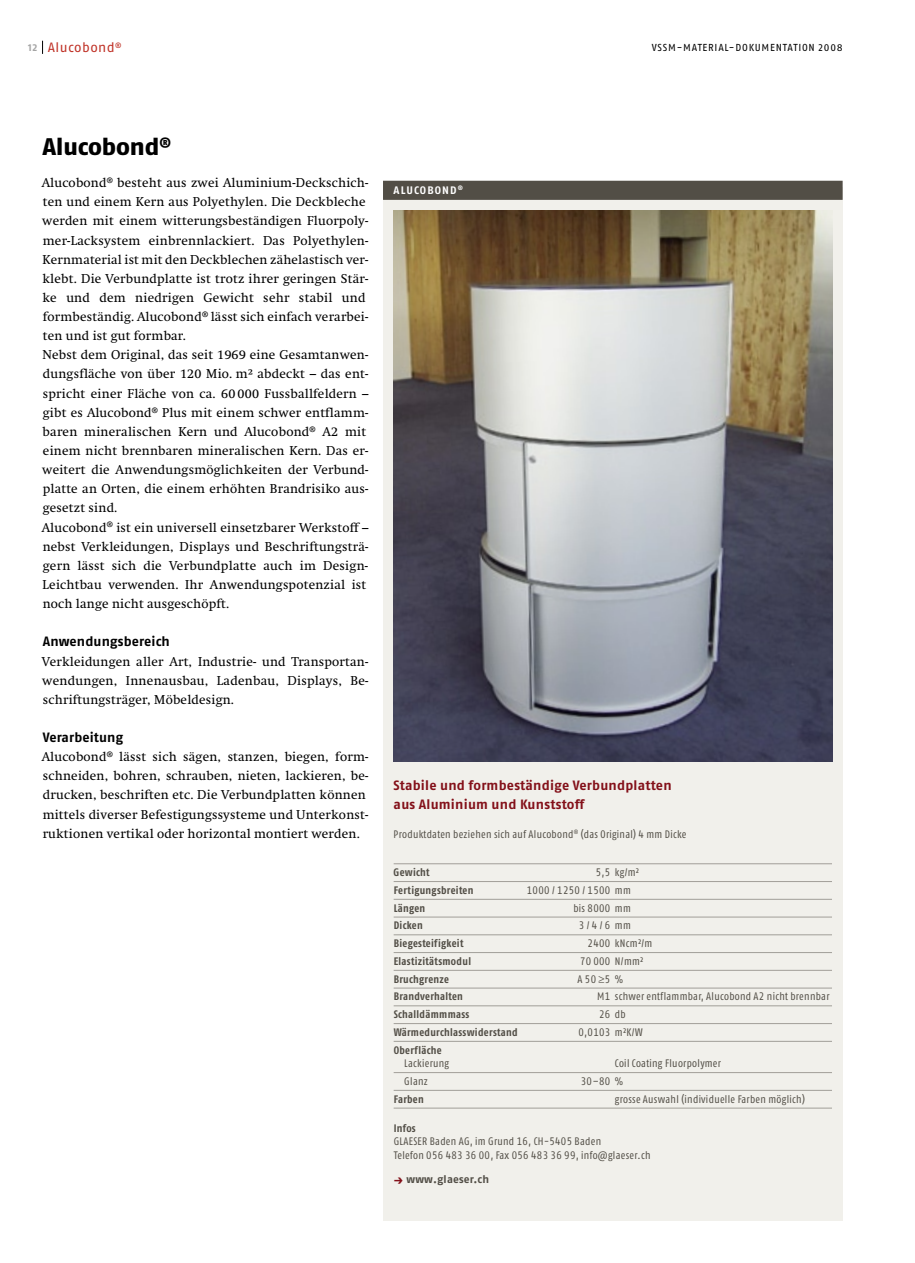
<style>
.page{position:relative;width:915px;height:1263px;background:#fff}
.page>*{position:absolute;margin:0;border:0;box-sizing:border-box;transform-origin:0 0}
.t1{font:24px "Fago No Exb";letter-spacing:-.005em;color:#000}
.t2{font:700 13.5px/19.2px "Fago No";letter-spacing:.02em;color:#831019}
.t3{font:700 13.5px "Fago No";letter-spacing:.005em;color:#000}
.t4{font:13.5px "Fago No Regular LF";letter-spacing:.03em;color:#bf3025}
.t5{font:12.75px/19.2px "Swift";letter-spacing:.02em;color:#000}
.t6{font:10.8px/13.5px "Fago Co Regular Tf";letter-spacing:.03em;color:#524e46}
.t7{font:10.8px "Fago Co Bold Tf";letter-spacing:.025em;color:#524e46}
.t8{font:700 10.8px "Fago No";letter-spacing:.02em;color:#524e46}
.t9{font:10.8px "Fago No Bold Tf";letter-spacing:.1em;color:#fff}
.t10{font:10.2px "Fago No Regular LF";letter-spacing:.075em;color:#000}
.t11{font:7.8px "Fago No Regular LF";color:#bf3025}
.s1{font-family:"Fago No Bold Lf";font-size:10.2px;color:#a4a4a4}
.s2{font-family:"Fago No Bold Expert";font-weight:400;font-size:12px;color:#831019}
</style>
<div class="page">
<svg style="left:42px;top:41px;width:1px;height:13px"></svg>
<div style="left:383px;top:187px;width:459px;height:1033px;background:#f1f0eb"></div>
<div style="left:383px;top:181px;width:459px;height:19px;background:#524e46"></div>
<hr style="left:393px;top:863px;width:438px;height:1px;background:#a19e98">
<hr style="left:393px;top:881px;width:438px;height:1px;background:#a19e98">
<hr style="left:393px;top:899px;width:438px;height:1px;background:#a19e98">
<hr style="left:393px;top:917px;width:438px;height:1px;background:#a19e98">
<hr style="left:393px;top:934px;width:438px;height:1px;background:#a19e98">
<hr style="left:393px;top:952px;width:438px;height:1px;background:#a19e98">
<hr style="left:393px;top:970px;width:438px;height:1px;background:#a19e98">
<hr style="left:393px;top:988px;width:438px;height:1px;background:#a19e98">
<hr style="left:393px;top:1005px;width:438px;height:1px;background:#a19e98">
<hr style="left:393px;top:1023px;width:438px;height:1px;background:#a19e98">
<hr style="left:393px;top:1041px;width:438px;height:1px;background:#a19e98">
<hr style="left:393px;top:1072px;width:438px;height:1px;background:#a19e98">
<hr style="left:393px;top:1090px;width:438px;height:1px;background:#a19e98">
<hr style="left:393px;top:1108px;width:438px;height:1px;background:#a19e98">
<img style="left:393px;top:210px;width:438px;height:551px">
<p class="t11" style="left:115px;top:40px;width:8px">®</p>
<p class="t4" style="left:28px;top:40px;width:88px"><span class="s1">12</span> Alucobond</p>
<p class="t10" style="left:651px;top:42px;width:192px">VSSM-MATERIAL-DOKUMENTATION 2008</p>
<h1 class="t1" style="left:43px;top:132px;width:130px">Alucobond<sup>®</sup></h1>
<p class="t5" style="left:42px;top:173px;width:328px">Alucobond<sup>®</sup> besteht aus zwei Aluminium-Deckschich&shy;ten und einem Kern aus Polyethylen. Die Deckbleche werden mit einem witterungsbeständigen Fluorpoly&shy;mer-Lacksystem einbrennlackiert. Das Polyethylen-Kernmaterial ist mit den Deckblechen zähelastisch ver&shy;klebt. Die Verbundplatte ist trotz ihrer geringen Stär&shy;ke und dem niedrigen Gewicht sehr stabil und formbeständig. Alucobond<sup>®</sup> lässt sich einfach verarbei&shy;ten und ist gut formbar.<br>Nebst dem Original, das seit 1969 eine Gesamtanwen&shy;dungsfläche von über 120 Mio. m² abdeckt – das ent&shy;spricht einer Fläche von ca. 60 000 Fussballfeldern – gibt es Alucobond<sup>®</sup> Plus mit einem schwer entflamm&shy;baren mineralischen Kern und Alucobond<sup>®</sup> A2 mit einem nicht brennbaren mineralischen Kern. Das er&shy;weitert die Anwendungsmöglichkeiten der Verbund&shy;platte an Orten, die einem erhöhten Brandrisiko aus&shy;gesetzt sind.<br>Alucobond<sup>®</sup> ist ein universell einsetzbarer Werkstoff – nebst Verkleidungen, Displays und Beschriftungsträ&shy;gern lässt sich die Verbundplatte auch im Design-Leichtbau verwenden. Ihr Anwendungspotenzial ist noch lange nicht ausgeschöpft.</p>
<p class="t3" style="left:43px;top:634px;width:128px">Anwendungsbereich</p>
<p class="t5" style="left:42px;top:652px;width:328px;text-align:justify">Verkleidungen aller Art, Industrie- und Transportan&shy;wendungen, Innenausbau, Ladenbau, Displays, Be&shy;schriftungsträger, Möbeldesign.</p>
<p class="t3" style="left:43px;top:729px;width:82px">Verarbeitung</p>
<p class="t5" style="left:42px;top:747px;width:328px">Alucobond<sup>®</sup> lässt sich sägen, stanzen, biegen, form&shy;schneiden, bohren, schrauben, nieten, lackieren, be&shy;drucken, beschriften etc. Die Verbundplatten können mittels diverser Befestigungssysteme und Unterkonst&shy;ruktionen vertikal oder horizontal montiert werden.</p>
<p class="t9" style="left:393px;top:184px;width:71px">ALUCOBOND<sup>®</sup></p>
<p class="t2" style="left:393px;top:776px;width:279px">Stabile und formbeständige Verbundplatten aus Aluminium und Kunststoff</p>
<p class="t6" style="left:393px;top:827px;width:294px">Produktdaten beziehen sich auf Alucobond<sup>®</sup> (das Original) 4 mm Dicke</p>
<p class="t7" style="left:393px;top:866px;width:38px">Gewicht</p>
<p class="t6" style="left:595px;top:865px;width:45px">5,5 kg/m²</p>
<p class="t7" style="left:393px;top:884px;width:81px">Fertigungsbreiten</p>
<p class="t6" style="left:526px;top:883px;width:105px">1000 / 1250 / 1500 mm</p>
<p class="t7" style="left:393px;top:901px;width:33px">Längen</p>
<p class="t6" style="left:573px;top:901px;width:59px">bis 8000 mm</p>
<p class="t7" style="left:393px;top:919px;width:31px">Dicken</p>
<p class="t6" style="left:578px;top:919px;width:54px">3 / 4 / 6 mm</p>
<p class="t7" style="left:393px;top:937px;width:71px">Biegesteifigkeit</p>
<p class="t6" style="left:587px;top:936px;width:66px">2400 kNcm²/m</p>
<p class="t7" style="left:393px;top:955px;width:79px">Elastizitätsmodul</p>
<p class="t6" style="left:580px;top:954px;width:65px">70 000 N/mm²</p>
<p class="t7" style="left:393px;top:972px;width:57px">Bruchgrenze</p>
<p class="t6" style="left:577px;top:972px;width:47px">A 50 ≥5 %</p>
<p class="t7" style="left:393px;top:990px;width:71px">Brandverhalten</p>
<p class="t6" style="left:597px;top:990px;width:234px">M1 schwer entflammbar, Alucobond A2 nicht brennbar</p>
<p class="t7" style="left:393px;top:1008px;width:77px">Schalldämmmass</p>
<p class="t6" style="left:599px;top:1007px;width:28px">26 db</p>
<p class="t7" style="left:393px;top:1026px;width:126px">Wärmedurchlasswiderstand</p>
<p class="t6" style="left:578px;top:1025px;width:65px">0,0103 m²K/W</p>
<p class="t7" style="left:393px;top:1043px;width:49px">Oberfläche</p>
<p class="t6" style="left:404px;top:1056px;width:46px">Lackierung</p>
<p class="t6" style="left:614px;top:1056px;width:107px">Coil Coating Fluorpolymer</p>
<p class="t6" style="left:404px;top:1074px;width:25px">Glanz</p>
<p class="t6" style="left:580px;top:1074px;width:44px">30–80 %</p>
<p class="t7" style="left:393px;top:1092px;width:32px">Farben</p>
<p class="t6" style="left:614px;top:1092px;width:191px">grosse Auswahl (individuelle Farben möglich)</p>
<p class="t7" style="left:393px;top:1121px;width:24px">Infos</p>
<p class="t6" style="left:393px;top:1134px;width:258px">GLAESER Baden AG, im Grund 16, CH-5405 Baden<br>Telefon 056 483 36 00, Fax 056 483 36 99, info@glaeser.ch</p>
<p class="t8" style="left:393px;top:1173px;width:97px"><span class="s2">p</span> www.glaeser.ch</p>
</div>
